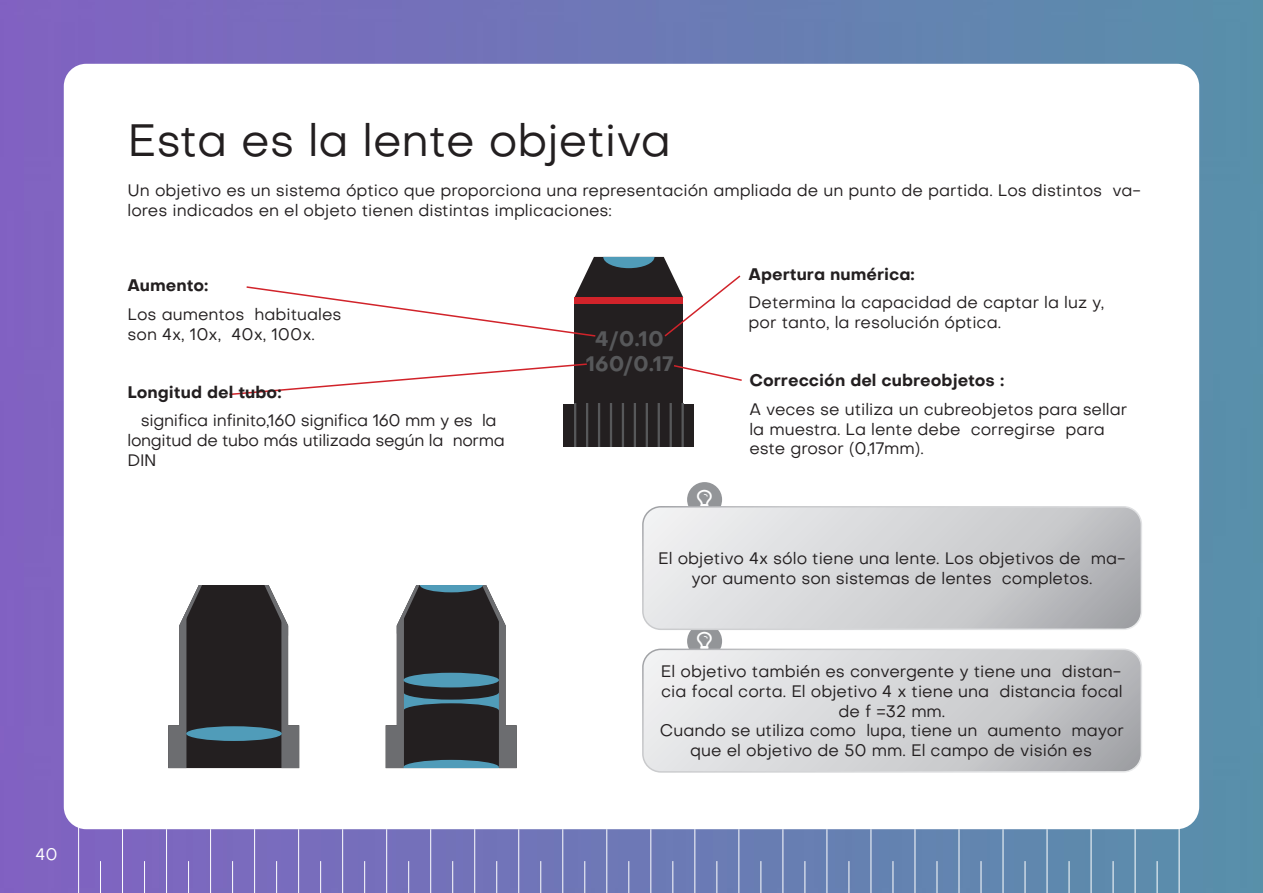
<style>
.page{position:relative;width:1263px;height:893px;background:#fff}
.page>*{position:absolute;margin:0;border:0;box-sizing:border-box;transform-origin:0 0}
.t1{font:45px "Objectivity";color:#231f20}
.t2{font:700 20.7px "Objectivity";color:#57585a}
.t3{font:16.5px/19.8px "Objectivity";color:#231f20}
.t4{font:16.5px/19.8px "Objectivity";letter-spacing:-.02em;color:#231f20}
.t5{font:700 16.5px "Objectivity";color:#231f20}
.t6{font:16.5px "Objectivity";color:#fff}
</style>
<div class="page">
<img style="left:0;top:0;width:1263px;height:893px">
<div style="left:68px;top:68px;width:1127px;height:757px;background:#fff;border-radius:18px"></div>
<div style="left:64px;top:64px;width:1135px;height:765px;border:9px solid #fff;border-radius:18px"></div>
<hr style="left:1135px;top:829px;width:1px;height:64px;background:#fff">
<hr style="left:914px;top:829px;width:1px;height:64px;background:#fff">
<hr style="left:408px;top:861px;width:1px;height:32px;background:#fff">
<hr style="left:694px;top:829px;width:1px;height:64px;background:#fff">
<hr style="left:188px;top:861px;width:1px;height:32px;background:#fff">
<hr style="left:1025px;top:861px;width:1px;height:32px;background:#fff">
<hr style="left:1179px;top:827px;width:1px;height:66px;background:#fff">
<hr style="left:804px;top:861px;width:1px;height:32px;background:#fff">
<hr style="left:298px;top:829px;width:1px;height:64px;background:#fff">
<hr style="left:584px;top:861px;width:1px;height:32px;background:#fff">
<hr style="left:1113px;top:861px;width:1px;height:32px;background:#fff">
<hr style="left:892px;top:861px;width:1px;height:32px;background:#fff">
<hr style="left:386px;top:829px;width:1px;height:64px;background:#fff">
<hr style="left:672px;top:861px;width:1px;height:32px;background:#fff">
<hr style="left:166px;top:829px;width:1px;height:64px;background:#fff">
<hr style="left:1003px;top:829px;width:1px;height:64px;background:#fff">
<hr style="left:1157px;top:861px;width:1px;height:32px;background:#fff">
<hr style="left:782px;top:829px;width:1px;height:64px;background:#fff">
<hr style="left:276px;top:861px;width:1px;height:32px;background:#fff">
<hr style="left:562px;top:829px;width:1px;height:64px;background:#fff">
<hr style="left:1069px;top:861px;width:1px;height:32px;background:#fff">
<hr style="left:848px;top:861px;width:1px;height:32px;background:#fff">
<hr style="left:342px;top:829px;width:1px;height:64px;background:#fff">
<hr style="left:628px;top:861px;width:1px;height:32px;background:#fff">
<hr style="left:122px;top:829px;width:1px;height:64px;background:#fff">
<hr style="left:959px;top:829px;width:1px;height:64px;background:#fff">
<hr style="left:452px;top:861px;width:1px;height:32px;background:#fff">
<hr style="left:738px;top:829px;width:1px;height:64px;background:#fff">
<hr style="left:232px;top:861px;width:1px;height:32px;background:#fff">
<hr style="left:518px;top:829px;width:1px;height:64px;background:#fff">
<hr style="left:1091px;top:829px;width:1px;height:64px;background:#fff">
<hr style="left:870px;top:829px;width:1px;height:64px;background:#fff">
<hr style="left:364px;top:861px;width:1px;height:32px;background:#fff">
<hr style="left:650px;top:829px;width:1px;height:64px;background:#fff">
<hr style="left:144px;top:861px;width:1px;height:32px;background:#fff">
<hr style="left:981px;top:861px;width:1px;height:32px;background:#fff">
<hr style="left:474px;top:829px;width:1px;height:64px;background:#fff">
<hr style="left:760px;top:861px;width:1px;height:32px;background:#fff">
<hr style="left:254px;top:829px;width:1px;height:64px;background:#fff">
<hr style="left:540px;top:861px;width:1px;height:32px;background:#fff">
<hr style="left:1047px;top:829px;width:1px;height:64px;background:#fff">
<hr style="left:826px;top:829px;width:1px;height:64px;background:#fff">
<hr style="left:320px;top:861px;width:1px;height:32px;background:#fff">
<hr style="left:606px;top:829px;width:1px;height:64px;background:#fff">
<hr style="left:100px;top:861px;width:1px;height:32px;background:#fff">
<hr style="left:78px;top:827px;width:1px;height:66px;background:#fff">
<hr style="left:937px;top:861px;width:1px;height:32px;background:#fff">
<hr style="left:430px;top:829px;width:1px;height:64px;background:#fff">
<hr style="left:716px;top:861px;width:1px;height:32px;background:#fff">
<hr style="left:210px;top:829px;width:1px;height:64px;background:#fff">
<hr style="left:496px;top:861px;width:1px;height:32px;background:#fff">
<div style="left:574px;top:304px;width:109px;height:100px;background:#231f20"></div>
<div style="left:563px;top:404px;width:131px;height:42px;background:#231f20"></div>
<hr style="left:574px;top:404px;width:2px;height:42px;background:#57585a">
<hr style="left:634px;top:404px;width:2px;height:42px;background:#57585a">
<hr style="left:586px;top:404px;width:2px;height:42px;background:#57585a">
<hr style="left:646px;top:404px;width:2px;height:42px;background:#57585a">
<hr style="left:598px;top:404px;width:2px;height:42px;background:#57585a">
<hr style="left:658px;top:404px;width:2px;height:42px;background:#57585a">
<hr style="left:610px;top:404px;width:2px;height:42px;background:#57585a">
<hr style="left:669px;top:404px;width:3px;height:42px;background:#57585a">
<hr style="left:622px;top:404px;width:2px;height:42px;background:#57585a">
<hr style="left:681px;top:404px;width:3px;height:42px;background:#57585a">
<svg style="left:168px;top:585px;width:131px;height:183px"></svg>
<div style="left:186px;top:726px;width:96px;height:15px;background:#509cb9;border-radius:50%"></div>
<svg style="left:246px;top:257px;width:495px;height:80px"></svg>
<svg style="left:674px;top:365px;width:68px;height:16px"></svg>
<svg style="left:229px;top:363px;width:358px;height:33px"></svg>
<div style="left:687px;top:482px;width:35px;height:35px;background:#939598;border-radius:50%"></div>
<div style="left:687px;top:624px;width:35px;height:35px;background:#939598;border-radius:50%"></div>
<svg style="left:645px;top:509px;width:494px;height:118px"></svg>
<div style="left:642px;top:506px;width:500px;height:124px;border:2px solid #fff;border-radius:18px"></div>
<svg style="left:386px;top:585px;width:131px;height:183px"></svg>
<svg style="left:643px;top:649px;width:498px;height:121px"></svg>
<div style="left:642px;top:649px;width:500px;height:124px;border:2px solid #fff;border-radius:18px"></div>
<svg style="left:697px;top:506px;width:15px;height:6px"></svg>
<svg style="left:697px;top:648px;width:15px;height:5px"></svg>
<p class="t6" style="left:35px;top:844px;width:24px">40</p>
<p class="t1" style="left:128px;top:111px;width:545px">Esta es la lente objetiva</p>
<p class="t3" style="left:128px;top:180px;width:1015px">Un objetivo es un sistema óptico que proporciona una representación ampliada de un punto de partida. Los distintos va&shy;lores indicados en el objeto tienen distintas implicaciones:</p>
<p class="t5" style="left:128px;top:274px;width:82px">Aumento:</p>
<p class="t3" style="left:128px;top:304px;width:216px">Los aumentos habituales son 4x, 10x, 40x, 100x.</p>
<p class="t5" style="left:128px;top:380px;width:156px">Longitud del tubo:</p>
<p class="t4" style="left:128px;top:410px;width:379px;text-indent:13px">significa infinito,160 significa 160 mm y es la longitud de tubo más utilizada según la norma<br>DIN</p>
<p class="t2" style="left:595px;top:323px;width:70px">4/0.10</p>
<p class="t2" style="left:586px;top:348px;width:89px">160/0.17</p>
<p class="t5" style="left:749px;top:262px;width:168px">Apertura numérica:</p>
<p class="t3" style="left:749px;top:293px;width:357px">Determina la capacidad de captar la luz y, por tanto, la resolución óptica.</p>
<p class="t5" style="left:749px;top:369px;width:256px">Corrección del cubreobjetos :</p>
<p class="t3" style="left:749px;top:399px;width:379px">A veces se utiliza un cubreobjetos para sellar la muestra. La lente debe corregirse para este grosor (0,17mm).</p>
<p class="t3" style="left:658px;top:548px;width:469px;text-align:center">El objetivo 4x sólo tiene una lente. Los objetivos de ma&shy;yor aumento son sistemas de lentes completos.</p>
<p class="t3" style="left:661px;top:661px;width:463px;text-align:center">El objetivo también es convergente y tiene una distan&shy;cia focal corta. El objetivo 4 x tiene una distancia focal de f =32 mm.</p>
<p class="t3" style="left:660px;top:721px;width:465px;text-align:center">Cuando se utiliza como lupa, tiene un aumento mayor que el objetivo de 50 mm. El campo de visión es</p>
</div>
